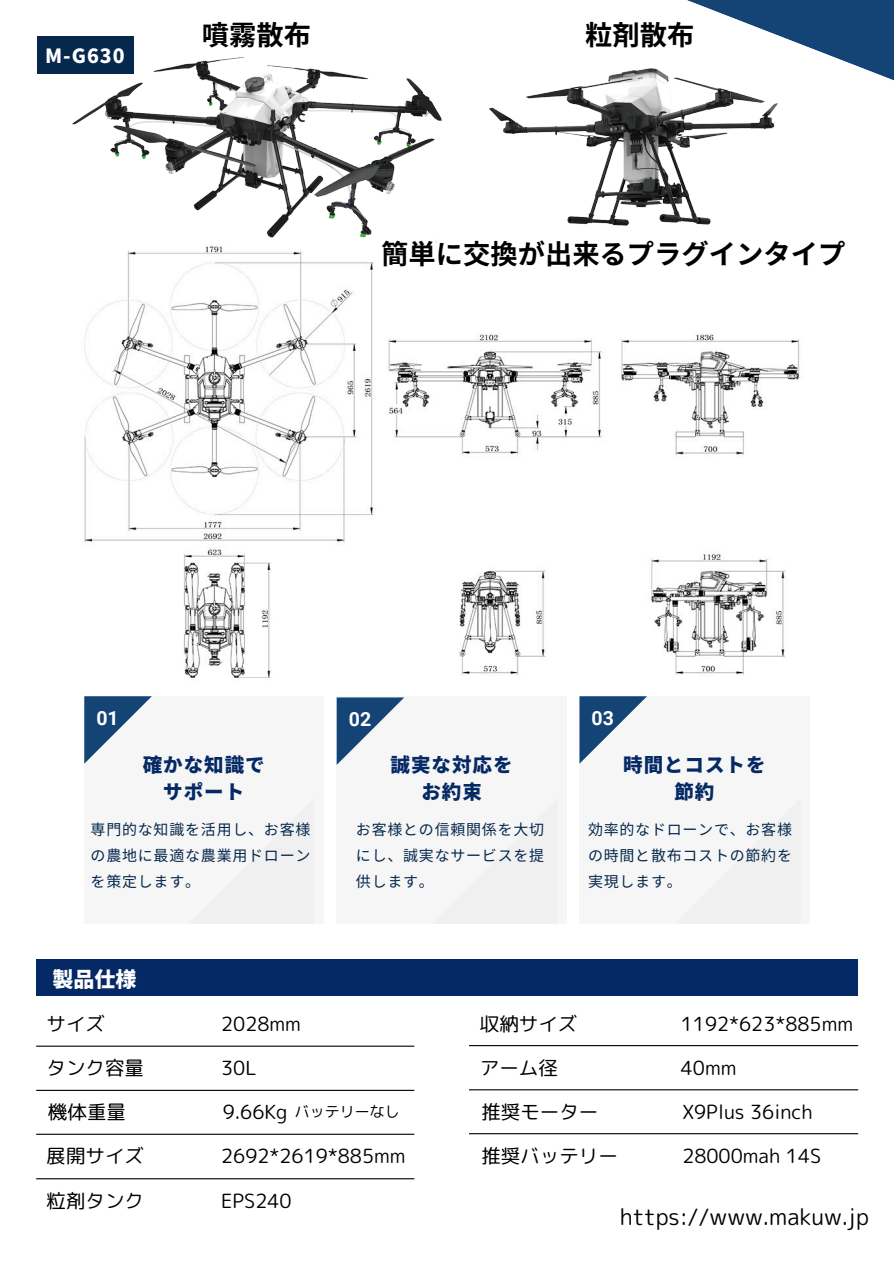
<style>
.page{position:relative;width:894px;height:1264px;background:#fff}
.page>*{position:absolute;margin:0;border:0;box-sizing:border-box;transform-origin:0 0}
.t1{font:700 27.3px "Noto Sans JP";color:#000}
.t2{font:22.5px "rounded mplus 1 p regular";color:#000}
.t3{font:900 21px "Noto Sans JP";color:#fff}
.t4{font:19.5px "rounded mplus 1 p regular";color:#000}
.t5{font:900 19.5px/27px "Noto Sans JP";letter-spacing:.05em;color:#042964;text-align:center}
.t6{font:900 19.5px "Noto Sans JP";color:#fff}
.t7{font:700 19.5px "Roboto";color:#fff}
.t8{font:15px/25.8px "Noto Sans JP";letter-spacing:.05em;color:#06284d;text-align:justify}
.t9{font:15px "rounded mplus 1 p regular";color:#000}
</style>
<div class="page">
<svg style="left:441px;top:0;width:452px;height:121px"></svg>
<div style="left:336px;top:696px;width:230px;height:227px;background:#f6f6f6"></div>
<div style="left:579px;top:696px;width:230px;height:227px;background:#f6f6f6"></div>
<div style="left:84px;top:696px;width:239px;height:227px;background:#f6f6f6"></div>
<svg style="left:84px;top:696px;width:68px;height:67px"></svg>
<svg style="left:336px;top:697px;width:68px;height:68px"></svg>
<svg style="left:579px;top:696px;width:67px;height:67px"></svg>
<div style="left:36px;top:959px;width:821px;height:36px;background:#042964"></div>
<hr style="left:36px;top:1045px;width:378px;height:1px;background:#000">
<hr style="left:36px;top:1089px;width:378px;height:1px;background:#000">
<hr style="left:36px;top:1133px;width:378px;height:1px;background:#000">
<hr style="left:469px;top:1045px;width:388px;height:1px;background:#000">
<hr style="left:469px;top:1089px;width:388px;height:1px;background:#000">
<hr style="left:469px;top:1133px;width:388px;height:1px;background:#000">
<img style="left:487px;top:66px;width:293px;height:160px">
<hr style="left:36px;top:1178px;width:378px;height:1px;background:#000">
<div style="left:37px;top:36px;width:96px;height:37px;background:#06284d"></div>
<img style="left:84px;top:241px;width:716px;height:437px">
<img style="left:72px;top:55px;width:369px;height:183px">
<h4 class="t6" style="left:45px;top:40px;width:81px">M-G630</h4>
<p class="t1" style="left:202px;top:13px;width:111px">噴霧散布</p>
<p class="t1" style="left:585px;top:13px;width:111px">粒剤散布</p>
<p class="t1" style="left:381px;top:232px;width:465px">簡単に交換が出来るプラグインタイプ</p>
<h1 class="t7" style="left:96px;top:707px;width:24px">01</h1>
<p class="t7" style="left:349px;top:708px;width:24px">02</p>
<p class="t7" style="left:591px;top:707px;width:24px">03</p>
<h1 class="t5" style="left:143px;top:750px;width:123px">確かな知識でサポート</h1>
<p class="t5" style="left:390px;top:750px;width:123px">誠実な対応をお約束</p>
<h1 class="t5" style="left:623px;top:750px;width:144px">時間とコストを節約</h1>
<p class="t8" style="left:91px;top:816px;width:221px">専門的な知識を活用し、お客様の農地に最適な農業用ドローンを策定します。</p>
<h6 class="t8" style="left:356px;top:816px;width:190px">お客様との信頼関係を大切にし、誠実なサービスを提供します。</h6>
<p class="t8" style="left:588px;top:816px;width:205px">効率的なドローンで、お客様の時間と散布コストの節約を実現します。</p>
<p class="t3" style="left:52px;top:962px;width:85px">製品仕様</p>
<p class="t4" style="left:46px;top:1010px;width:60px">サイズ</p>
<p class="t4" style="left:221px;top:1010px;width:81px">2028mm</p>
<p class="t4" style="left:479px;top:1010px;width:99px">収納サイズ</p>
<p class="t4" style="left:680px;top:1010px;width:174px">1192*623*885mm</p>
<p class="t4" style="left:46px;top:1053px;width:99px">タンク容量</p>
<p class="t4" style="left:221px;top:1053px;width:37px">30L</p>
<p class="t4" style="left:479px;top:1053px;width:79px">アーム径</p>
<p class="t4" style="left:680px;top:1053px;width:57px">40mm</p>
<h6 class="t4" style="left:48px;top:1097px;width:79px">機体重量</h6>
<p class="t4" style="left:46px;top:1142px;width:99px">展開サイズ</p>
<p class="t4" style="left:222px;top:1097px;width:66px">9.66Kg</p>
<h6 class="t4" style="left:221px;top:1142px;width:186px">2692*2619*885mm</h6>
<p class="t9" style="left:295px;top:1100px;width:106px">バッテリーなし</p>
<h2 class="t4" style="left:481px;top:1097px;width:118px">推奨モーター</h2>
<p class="t4" style="left:481px;top:1142px;width:138px">推奨バッテリー</p>
<p class="t4" style="left:682px;top:1097px;width:132px">X9Plus 36inch</p>
<h5 class="t4" style="left:682px;top:1142px;width:140px">28000mah 14S</h5>
<p class="t4" style="left:46px;top:1186px;width:99px">粒剤タンク</p>
<p class="t4" style="left:221px;top:1186px;width:72px">EPS240</p>
<p class="t2" style="left:619px;top:1200px;width:250px">https://www.makuw.jp</p>
</div>
